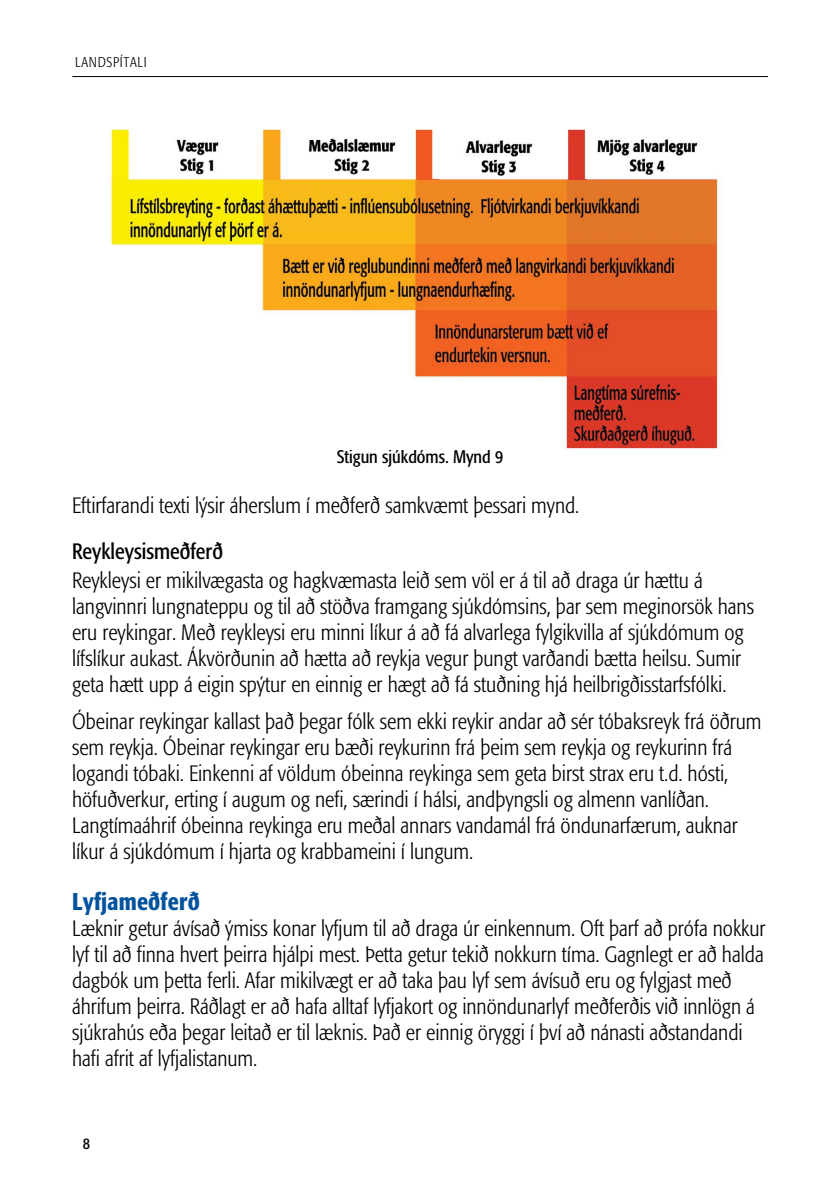
<style>
.page{position:relative;width:840px;height:1191px;background:#fff}
.page>*{position:absolute;margin:0;border:0;box-sizing:border-box;transform-origin:0 0}
.t1{font:500 condensed 24px "Formata";letter-spacing:.01em;color:#00529c}
.t2{font:300 condensed 22px/26px "Formata";color:#000}
.t3{font:condensed 22px "Formata";color:#000}
.t4{font:condensed 18px "Formata";color:#000}
.t5{font:condensed 16px "Formata";color:#000}
.t6{font:300 condensed 14px "Formata";letter-spacing:.05em;color:#000}
</style>
<div class="page">
<hr style="left:72px;top:76px;width:695px;height:1px;background:#000">
<img style="left:108px;top:129px;width:615px;height:320px">
<p class="t6" style="left:75px;top:54px;width:73px">LANDSPÍTALI</p>
<p class="t4" style="left:336px;top:446px;width:168px">Stigun sjúkdóms. Mynd 9</p>
<p class="t2" style="left:72px;top:492px;width:508px">Eftirfarandi texti lýsir áherslum í meðferð samkvæmt þessari mynd.</p>
<p class="t3" style="left:72px;top:538px;width:152px">Reykleysismeðferð</p>
<p class="t2" style="left:72px;top:567px;width:683px">Reykleysi er mikilvægasta og hagkvæmasta leið sem völ er á til að draga úr hættu á langvinnri lungnateppu og til að stöðva framgang sjúkdómsins, þar sem meginorsök hans eru reykingar. Með reykleysi eru minni líkur á að fá alvarlega fylgikvilla af sjúkdómum og lífslíkur aukast. Ákvörðunin að hætta að reykja vegur þungt varðandi bætta heilsu. Sumir geta hætt upp á eigin spýtur en einnig er hægt að fá stuðning hjá heilbrigðisstarfsfólki.</p>
<p class="t2" style="left:72px;top:708px;width:690px">Óbeinar reykingar kallast það þegar fólk sem ekki reykir andar að sér tóbaksreyk frá öðrum sem reykja. Óbeinar reykingar eru bæði reykurinn frá þeim sem reykja og reykurinn frá logandi tóbaki. Einkenni af völdum óbeinna reykinga sem geta birst strax eru t.d. hósti, höfuðverkur, erting í augum og nefi, særindi í hálsi, andþyngsli og almenn vanlíðan.<br>Langtímaáhrif óbeinna reykinga eru meðal annars vandamál frá öndunarfærum, auknar líkur á sjúkdómum í hjarta og krabbameini í lungum.</p>
<p class="t1" style="left:72px;top:887px;width:129px">Lyfjameðferð</p>
<p class="t2" style="left:72px;top:915px;width:694px">Læknir getur ávísað ýmiss konar lyfjum til að draga úr einkennum. Oft þarf að prófa nokkur lyf til að finna hvert þeirra hjálpi mest. Þetta getur tekið nokkurn tíma. Gagnlegt er að halda dagbók um þetta ferli. Afar mikilvægt er að taka þau lyf sem ávísuð eru og fylgjast með áhrifum þeirra. Ráðlagt er að hafa alltaf lyfjakort og innöndunarlyf meðferðis við innlögn á sjúkrahús eða þegar leitað er til læknis. Það er einnig öryggi í því að nánasti aðstandandi hafi afrit af lyfjalistanum.</p>
<p class="t5" style="left:83px;top:1133px;width:9px">8</p>
</div>
